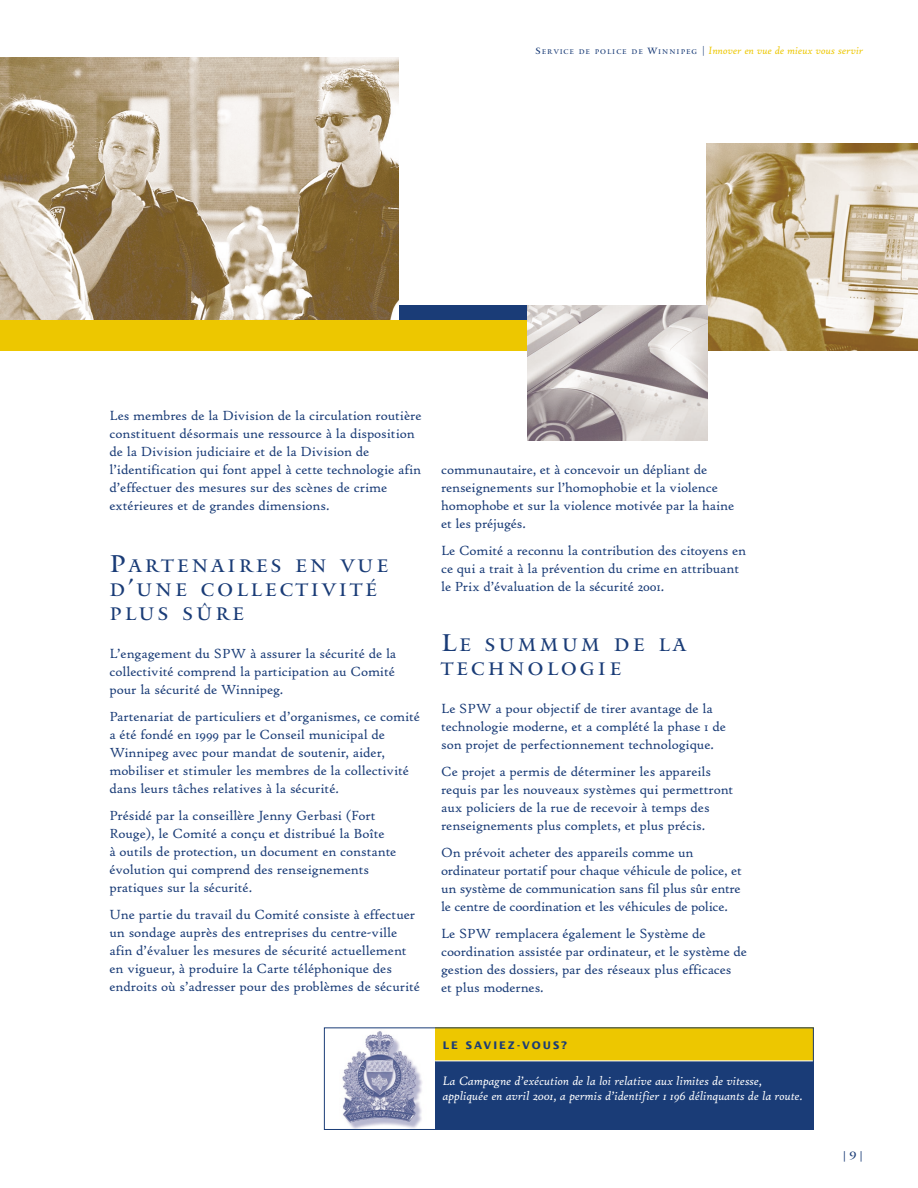
<style>
.page{position:relative;width:918px;height:1188px;background:#fff}
.page>*{position:absolute;margin:0;border:0;box-sizing:border-box;transform-origin:0 0}
.t1{font:18px/24px "Mantinia";letter-spacing:.185em;color:#1a3c77}
.t2{font:14.25px/18px "Hightower Text Roman";letter-spacing:-.005em;color:#1a3c77}
.t3{font:italic 13.2px/15px "Hightower Text";letter-spacing:-.005em;color:#fff}
.t4{font:italic 11.25px "Hightower Text";color:#edc700}
.t5{font:700 10.5px "Lucida Sans";letter-spacing:.19em;color:#1a3c77}
.t6{font:10.5px "Lucida Sans";color:#1a3c77}
.s1{font-family:"Mantinia";font-style:normal;font-size:9px;color:#1a3c77}
.s2{font-family:"Mantinia";font-style:normal;font-size:6.75px;color:#1a3c77}
.s3{font-size:10.5px;color:#1a3c77}
.s4{font-size:24px}
.s5{font-family:"Mantinia"}
</style>
<div class="page">
<div style="left:1px;top:320px;width:917px;height:31px;background:#edc700"></div>
<div style="left:0;top:305px;width:918px;height:14px;background:#1a3c77"></div>
<div style="left:435px;top:1028px;width:379px;height:34px;background:#edc700"></div>
<img style="left:342px;top:1031px;width:81px;height:97px">
<div style="left:435px;top:1061px;width:378px;height:68px;background:#1a3c77"></div>
<hr style="left:435px;top:1061px;width:378px;height:1px;background:#fff">
<div style="left:324px;top:1027px;width:490px;height:103px;border:1px solid #1a3c77"></div>
<img style="left:707px;top:144px;width:211px;height:207px">
<img style="left:0;top:57px;width:398px;height:263px">
<img style="left:527px;top:305px;width:180px;height:136px">
<hr style="left:0;top:320px;width:1px;height:31px;background:#edc700">
<p class="t4" style="left:536px;top:46px;width:329px"><span class="s1">S</span><span class="s2">ERVICE DE POLICE DE</span> <span class="s1">W</span><span class="s2">INNIPEG</span> <span class="s3">|</span> Innover en vue de mieux vous servir</p>
<p class="t2" style="left:109px;top:408px;width:314px">Les membres de la Division de la circulation routière constituent désormais une ressource à la disposition de la Division judiciaire et de la Division de l’identification qui font appel à cette technologie afin d’effectuer des mesures sur des scènes de crime extérieures et de grandes dimensions.</p>
<p class="t1" style="left:109px;top:556px;width:280px"><span class="s4">P</span>ARTENAIRES EN VUE<br>D<span class="s4">’</span>UNE COLLECTIVITÉ<br>PLUS SÛRE</p>
<p class="t2" style="left:109px;top:646px;width:288px;text-align:justify">L’engagement du SPW à assurer la sécurité de la collectivité comprend la participation au Comité pour la sécurité de Winnipeg.</p>
<p class="t2" style="left:109px;top:709px;width:312px">Partenariat de particuliers et d’organismes, ce comité a été fondé en 1999 par le Conseil municipal de Winnipeg avec pour mandat de soutenir, aider, mobiliser et stimuler les membres de la collectivité dans leurs tâches relatives à la sécurité.</p>
<p class="t2" style="left:109px;top:808px;width:288px">Présidé par la conseillère Jenny Gerbasi (Fort Rouge), le Comité a conçu et distribué la Boîte<br>à outils de protection, un document en constante évolution qui comprend des renseignements pratiques sur la sécurité.</p>
<p class="t2" style="left:109px;top:907px;width:312px">Une partie du travail du Comité consiste à effectuer un sondage auprès des entreprises du centre-ville afin d’évaluer les mesures de sécurité actuellement en vigueur, à produire la Carte téléphonique des endroits où s’adresser pour des problèmes de sécurité</p>
<p class="t2" style="left:441px;top:462px;width:295px">communautaire, et à concevoir un dépliant de renseignements sur l’homophobie et la violence homophobe et sur la violence motivée par la haine et les préjugés.</p>
<p class="t2" style="left:441px;top:543px;width:306px">Le Comité a reconnu la contribution des citoyens en ce qui a trait à la prévention du crime en attribuant le Prix d’évaluation de la sécurité 2001.</p>
<p class="t1" style="left:441px;top:635px;width:246px"><span class="s4">L</span>E SUMMUM DE LA<br>TECHNOLOGIE</p>
<p class="t2" style="left:441px;top:700px;width:286px">Le SPW a pour objectif de tirer avantage de la technologie moderne, et a complété la phase 1 de son projet de perfectionnement technologique.</p>
<p class="t2" style="left:441px;top:763px;width:294px">Ce projet a permis de déterminer les appareils requis par les nouveaux systèmes qui permettront aux policiers de la rue de recevoir à temps des renseignements plus complets, et plus précis.</p>
<p class="t2" style="left:441px;top:844px;width:302px">On prévoit acheter des appareils comme un ordinateur portatif pour chaque véhicule de police, et un système de communication sans fil plus sûr entre le centre de coordination et les véhicules de police.</p>
<p class="t2" style="left:441px;top:925px;width:307px">Le SPW remplacera également le Système de coordination assistée par ordinateur, et le système de gestion des dossiers, par des réseaux plus efficaces<br>et plus modernes.</p>
<p class="t5" style="left:443px;top:1041px;width:126px">LE SAVIEZ-VOUS?</p>
<p class="t3" style="left:443px;top:1075px;width:362px">La Campagne d’exécution de la loi relative aux limites de vitesse, appliquée en avril 2001, a permis d’identifier 1 196 délinquants de la route.</p>
<p class="t6" style="left:843px;top:1151px;width:21px">| <span class="s5">9</span> |</p>
</div>
